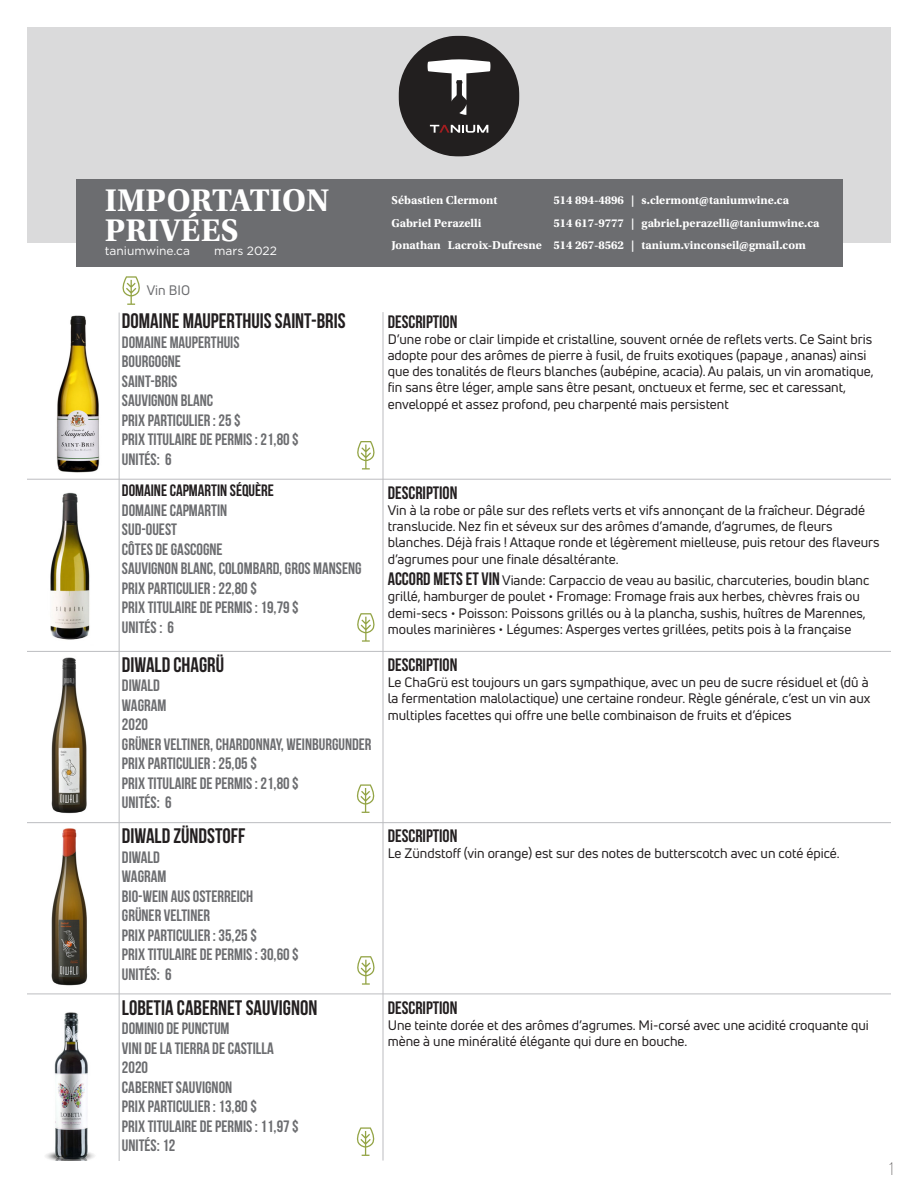
<style>
.page{position:relative;width:918px;height:1188px;background:#fff}
.page>*{position:absolute;margin:0;border:0;box-sizing:border-box;transform-origin:0 0}
.t1{font:700 33px "Utopia Std";color:#fff}
.t2{font:700 21px "Bebas Neue";color:#231f20}
.t3{font:700 18px "Bebas Neue";color:#231f20}
.t4{font:300 18px "Bebas Neue";color:#231f20}
.t5{font:700 16.5px "Bebas Neue";color:#6c6d70}
.t6{font:700 16.5px "Bebas Neue";color:#231f20}
.t7{font:13.5px/16.2px "Uni Neue";color:#231f20}
.t8{font:13.5px "Uni Neue";color:#6c6d70}
.t9{font:700 12px "Utopia Std";color:#fff}
.t10{font:12px "Gotham";color:#fff}
.s1{font-family:"Bebas Neue";font-weight:700;font-size:18px}
</style>
<div class="page">
<img style="left:56px;top:315px;width:44px;height:158px">
<hr style="left:119px;top:313px;width:1px;height:848px;background:#bcbdc0">
<img style="left:50px;top:492px;width:40px;height:148px">
<img style="left:51px;top:657px;width:36px;height:157px">
<img style="left:51px;top:828px;width:37px;height:158px">
<img style="left:45px;top:1012px;width:50px;height:149px">
<hr style="left:27px;top:994px;width:864px;height:1px;background:#bcbdc0">
<hr style="left:27px;top:822px;width:864px;height:1px;background:#bcbdc0">
<hr style="left:27px;top:651px;width:864px;height:1px;background:#bcbdc0">
<hr style="left:27px;top:479px;width:864px;height:1px;background:#bcbdc0">
<hr style="left:383px;top:312px;width:1px;height:849px;background:#bcbdc0">
<div style="left:27px;top:27px;width:864px;height:216px;background:#dadadb"></div>
<svg style="left:399px;top:36px;width:120px;height:121px"></svg>
<div style="left:76px;top:180px;width:766px;height:87px;background:#6c6d70"></div>
<svg style="left:123px;top:276px;width:17px;height:29px"></svg>
<svg style="left:357px;top:441px;width:18px;height:29px"></svg>
<svg style="left:357px;top:613px;width:18px;height:29px"></svg>
<svg style="left:357px;top:784px;width:17px;height:29px"></svg>
<svg style="left:357px;top:956px;width:18px;height:29px"></svg>
<svg style="left:357px;top:1127px;width:17px;height:29px"></svg>
<p class="t1" style="left:105px;top:181px;width:226px">IMPORTATION</p>
<p class="t1" style="left:105px;top:211px;width:135px">PRIVÉES</p>
<p class="t10" style="left:105px;top:244px;width:87px">taniumwine.ca</p>
<p class="t10" style="left:214px;top:244px;width:64px">mars 2022</p>
<p class="t8" style="left:147px;top:282px;width:45px">Vin BIO</p>
<p class="t2" style="left:122px;top:310px;width:225px">DOMAINE MAUPERTHUIS SAINT-BRIS</p>
<p class="t5" style="left:122px;top:333px;width:119px">DOMAINE MAUPERTHUIS</p>
<p class="t5" style="left:122px;top:353px;width:60px">BOURGOGNE</p>
<p class="t5" style="left:122px;top:372px;width:57px">SAINT-BRIS</p>
<p class="t5" style="left:122px;top:392px;width:93px">SAUVIGNON BLANC</p>
<p class="t5" style="left:122px;top:411px;width:120px">PRIX PARTICULIER : 25 $</p>
<p class="t5" style="left:122px;top:431px;width:178px">PRIX TITULAIRE DE PERMIS : 21,80 $</p>
<p class="t5" style="left:122px;top:450px;width:51px">UNITÉS: 6</p>
<p class="t6" style="left:122px;top:481px;width:154px">DOMAINE CAPMARTIN SÉQUÈRE</p>
<p class="t5" style="left:122px;top:501px;width:107px">DOMAINE CAPMARTIN</p>
<p class="t5" style="left:122px;top:520px;width:57px">SUD-OUEST</p>
<p class="t5" style="left:122px;top:540px;width:102px">CÔTES DE GASCOGNE</p>
<p class="t5" style="left:122px;top:559px;width:241px">SAUVIGNON BLANC, COLOMBARD, GROS MANSENG</p>
<p class="t5" style="left:122px;top:579px;width:136px">PRIX PARTICULIER : 22,80 $</p>
<p class="t5" style="left:122px;top:598px;width:178px">PRIX TITULAIRE DE PERMIS : 19,79 $</p>
<p class="t5" style="left:122px;top:618px;width:54px">UNITÉS : 6</p>
<p class="t2" style="left:122px;top:653px;width:104px">DIWALD CHAGRÜ</p>
<p class="t5" style="left:122px;top:677px;width:39px">DIWALD</p>
<p class="t5" style="left:122px;top:696px;width:46px">WAGRAM</p>
<p class="t5" style="left:122px;top:716px;width:28px">2020</p>
<p class="t5" style="left:122px;top:735px;width:251px">GRÜNER VELTINER, CHARDONNAY, WEINBURGUNDER</p>
<p class="t5" style="left:122px;top:755px;width:136px">PRIX PARTICULIER : 25,05 $</p>
<p class="t5" style="left:122px;top:774px;width:178px">PRIX TITULAIRE DE PERMIS : 21,80 $</p>
<p class="t5" style="left:122px;top:794px;width:51px">UNITÉS: 6</p>
<p class="t2" style="left:122px;top:824px;width:125px">DIWALD ZÜNDSTOFF</p>
<p class="t5" style="left:122px;top:848px;width:39px">DIWALD</p>
<p class="t5" style="left:122px;top:867px;width:46px">WAGRAM</p>
<p class="t5" style="left:122px;top:887px;width:133px">BIO-WEIN AUS OSTERREICH</p>
<p class="t5" style="left:122px;top:906px;width:90px">GRÜNER VELTINER</p>
<p class="t5" style="left:122px;top:926px;width:136px">PRIX PARTICULIER : 35,25 $</p>
<p class="t5" style="left:122px;top:945px;width:178px">PRIX TITULAIRE DE PERMIS : 30,60 $</p>
<p class="t5" style="left:122px;top:965px;width:51px">UNITÉS: 6</p>
<p class="t2" style="left:122px;top:996px;width:197px">LOBETIA CABERNET SAUVIGNON</p>
<p class="t5" style="left:122px;top:1019px;width:109px">DOMINIO DE PUNCTUM</p>
<p class="t5" style="left:122px;top:1039px;width:153px">VINI DE LA TIERRA DE CASTILLA</p>
<p class="t5" style="left:122px;top:1058px;width:28px">2020</p>
<p class="t5" style="left:122px;top:1078px;width:112px">CABERNET SAUVIGNON</p>
<p class="t5" style="left:122px;top:1097px;width:136px">PRIX PARTICULIER : 13,80 $</p>
<p class="t5" style="left:122px;top:1117px;width:178px">PRIX TITULAIRE DE PERMIS : 11,97 $</p>
<p class="t5" style="left:122px;top:1136px;width:55px">UNITÉS: 12</p>
<p class="t9" style="left:392px;top:193px;width:107px">Sébastien Clermont</p>
<p class="t9" style="left:554px;top:193px;width:237px">514 894-4896 | s.clermont@taniumwine.ca</p>
<p class="t9" style="left:392px;top:216px;width:91px">Gabriel Perazelli</p>
<p class="t9" style="left:554px;top:216px;width:268px">514 617-9777 | gabriel.perazelli@taniumwine.ca</p>
<p class="t9" style="left:392px;top:238px;width:416px">Jonathan Lacroix-Dufresne 514 267-8562 | tanium.vinconseil@gmail.com</p>
<p class="t3" style="left:388px;top:311px;width:71px">DESCRIPTION</p>
<p class="t7" style="left:388px;top:331px;width:488px">D’une robe or clair limpide et cristalline, souvent ornée de reflets verts. Ce Saint bris adopte pour des arômes de pierre à fusil, de fruits exotiques (papaye , ananas) ainsi que des tonalités de fleurs blanches (aubépine, acacia). Au palais, un vin aromatique, fin sans être léger, ample sans être pesant, onctueux et ferme, sec et caressant, enveloppé et assez profond, peu charpenté mais persistent</p>
<p class="t3" style="left:388px;top:483px;width:71px">DESCRIPTION</p>
<p class="t7" style="left:388px;top:502px;width:493px">Vin à la robe or pâle sur des reflets verts et vifs annonçant de la fraîcheur. Dégradé translucide. Nez fin et séveux sur des arômes d’amande, d’agrumes, de fleurs blanches. Déjà frais ! Attaque ronde et légèrement mielleuse, puis retour des flaveurs d’agrumes pour une finale désaltérante.</p>
<p class="t7" style="left:388px;top:572px;width:483px"><span class="s1">ACCORD METS ET VIN</span> Viande: Carpaccio de veau au basilic, charcuteries, boudin blanc grillé, hamburger de poulet • Fromage: Fromage frais aux herbes, chèvres frais ou demi-secs • Poisson: Poissons grillés ou à la plancha, sushis, huîtres de Marennes, moules marinières • Légumes: Asperges vertes grillées, petits pois à la française</p>
<p class="t3" style="left:388px;top:655px;width:71px">DESCRIPTION</p>
<p class="t7" style="left:388px;top:674px;width:484px">Le ChaGrü est toujours un gars sympathique, avec un peu de sucre résiduel et (dû à la fermentation malolactique) une certaine rondeur. Règle générale, c’est un vin aux multiples facettes qui offre une belle combinaison de fruits et d’épices</p>
<p class="t3" style="left:388px;top:826px;width:71px">DESCRIPTION</p>
<p class="t7" style="left:388px;top:845px;width:454px">Le Zündstoff (vin orange) est sur des notes de butterscotch avec un coté épicé.</p>
<p class="t3" style="left:388px;top:998px;width:71px">DESCRIPTION</p>
<p class="t7" style="left:388px;top:1017px;width:483px">Une teinte dorée et des arômes d’agrumes. Mi-corsé avec une acidité croquante qui mène à une minéralité élégante qui dure en bouche.</p>
<h3 class="t4" style="left:889px;top:1159px;width:6px">1</h3>
</div>
